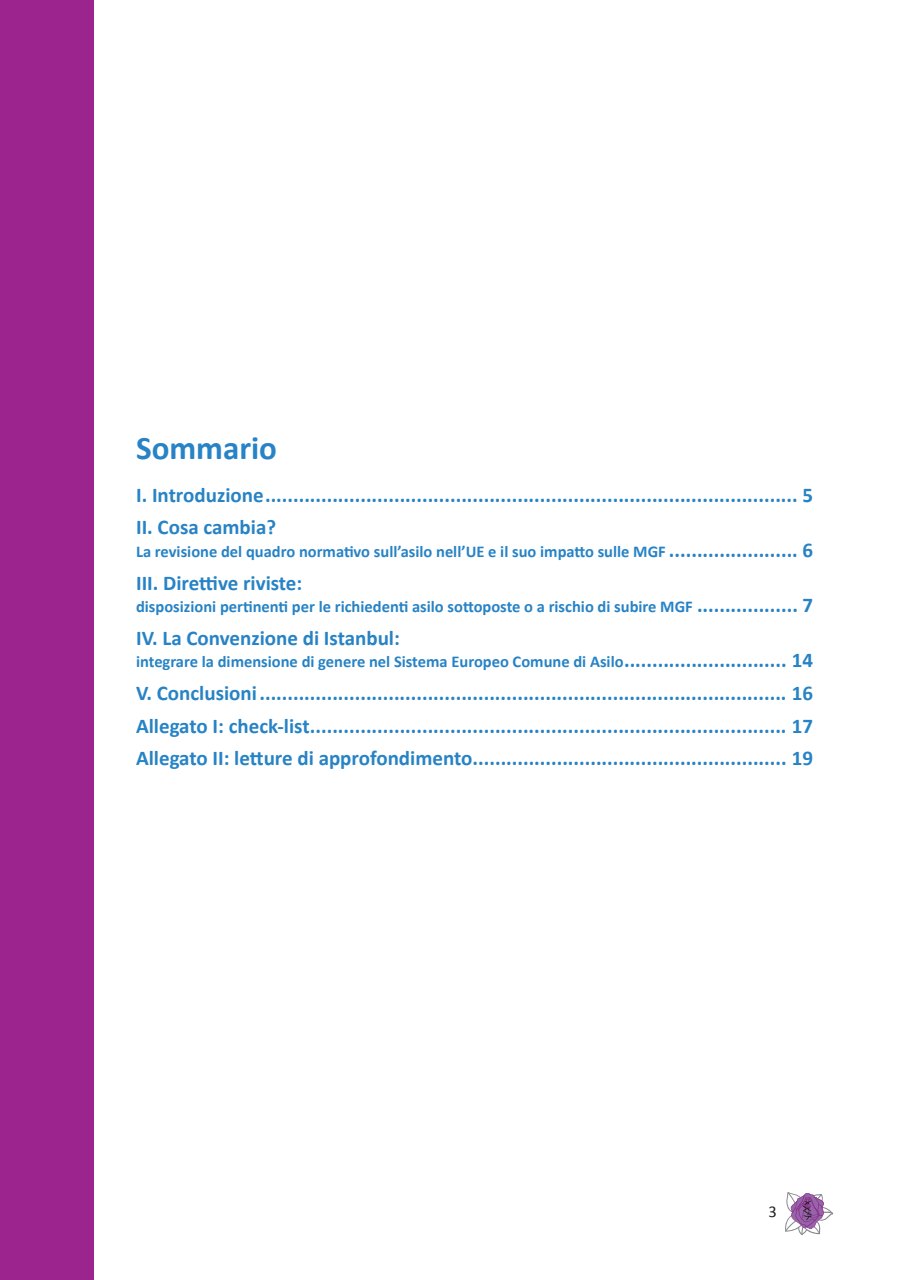
<style>
.page{position:relative;width:910px;height:1280px;background:#fff}
.page>*{position:absolute;margin:0;border:0;box-sizing:border-box;transform-origin:0 0}
.t1{font:700 33px "Calibri";color:#2783c5}
.t2{font:700 21px/32.7px "Calibri";color:#2783c5}
.t3{font:700 16.5px "Calibri";color:#2783c5}
.t4{font:16.5px "Calibri";color:#231f20}
.s1{font-size:21px}
</style>
<div class="page">
<svg style="left:785px;top:1192px;width:48px;height:43px"></svg>
<div style="left:0;top:0;width:94px;height:1280px;background:#9b248e"></div>
<h1 class="t1" style="left:136px;top:427px;width:142px">Sommario</h1>
<p class="t2" style="left:136px;top:477px;width:678px">I. Introduzione............................................................................................... 5<br>II. Cosa cambia?</p>
<p class="t3" style="left:136px;top:541px;width:678px">La revisione del quadro normativo sull’asilo nell’UE e il suo impatto sulle MGF <span class="s1">....................... 6</span></p>
<p class="t2" style="left:136px;top:565px;width:168px">III. Direttive riviste:</p>
<p class="t3" style="left:136px;top:596px;width:678px">disposizioni pertinenti per le richiedenti asilo sottoposte o a rischio di subire MGF <span class="s1">.................. 7</span></p>
<p class="t2" style="left:136px;top:620px;width:265px">IV. La Convenzione di Istanbul:</p>
<p class="t3" style="left:136px;top:652px;width:678px">integrare la dimensione di genere nel Sistema Europeo Comune di Asilo<span class="s1">............................. 14</span></p>
<p class="t2" style="left:136px;top:676px;width:678px;text-align:justify">V. Conclusioni.............................................................................................. 16<br>Allegato I: check-list..................................................................................... 17<br>Allegato II: letture di approfondimento........................................................ 19</p>
<p class="t4" style="left:768px;top:1201px;width:10px">3</p>
</div>
